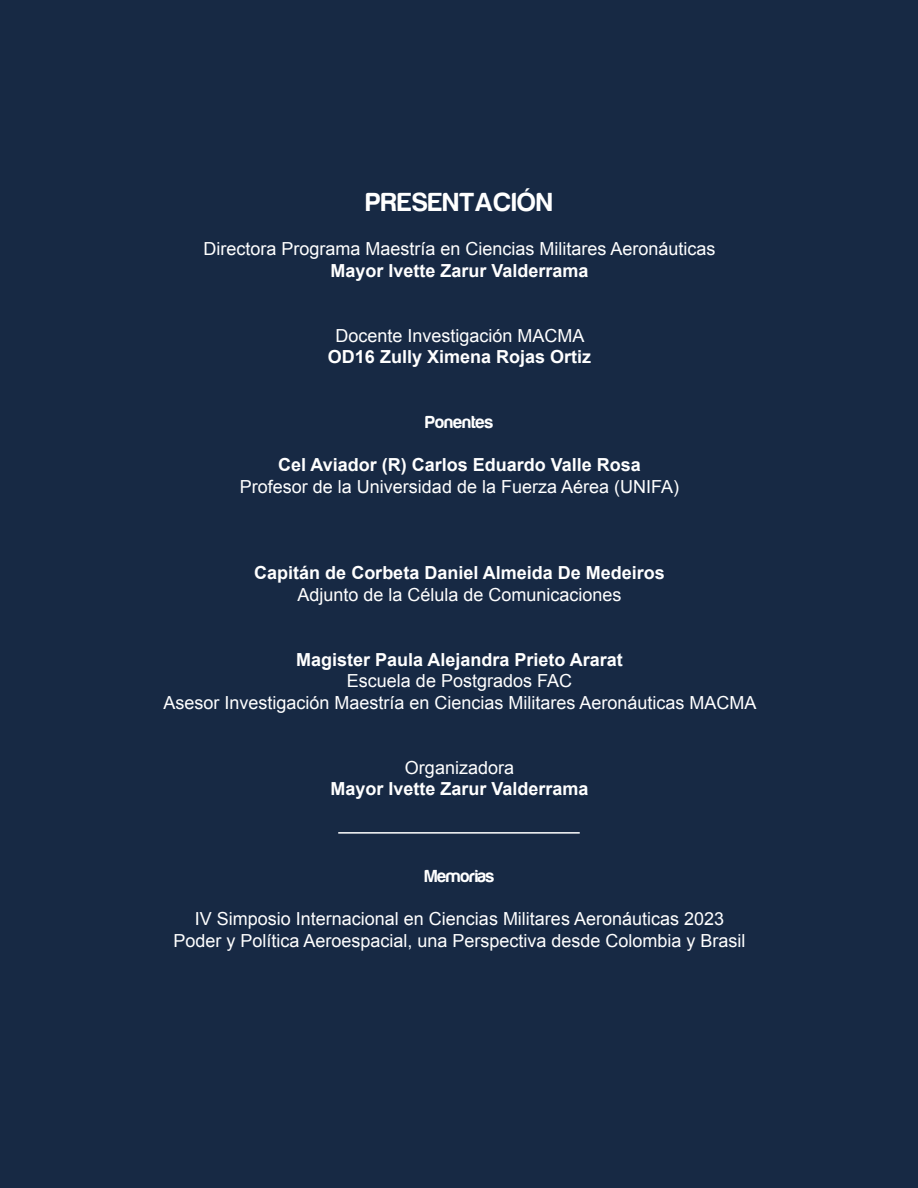
<style>
.page{position:relative;width:918px;height:1188px;background:#172944}
.page>*{position:absolute;margin:0;border:0;box-sizing:border-box;transform-origin:0 0}
.t1{font:27px "Harabara";letter-spacing:.025em;color:#fff}
.t2{font:18px/21.6px "Arial";color:#fff;text-align:center}
.t3{font:700 18px "Arial";color:#fff}
.t4{font:18px "Harabara";letter-spacing:.02em;color:#fff}
.t5{font:18px "Harabara";color:#fff}
</style>
<div class="page">
<hr style="left:338px;top:832px;width:242px;height:2px;background:#fff">
<h1 class="t1" style="left:366px;top:188px;width:188px">PRESENTACIÓN</h1>
<p class="t2" style="left:203px;top:238px;width:514px">Directora Programa Maestría en Ciencias Militares Aeronáuticas</p>
<p class="t3" style="left:330px;top:259px;width:260px">Mayor Ivette Zarur Valderrama</p>
<p class="t2" style="left:335px;top:325px;width:251px">Docente Investigación MACMA</p>
<p class="t3" style="left:328px;top:345px;width:265px">OD16 Zully Ximena Rojas Ortiz</p>
<p class="t4" style="left:426px;top:413px;width:69px">Ponentes</p>
<p class="t3" style="left:278px;top:453px;width:364px">Cel Aviador (R) Carlos Eduardo Valle Rosa</p>
<p class="t2" style="left:240px;top:476px;width:441px">Profesor de la Universidad de la Fuerza Aérea (UNIFA)</p>
<p class="t3" style="left:254px;top:561px;width:412px">Capitán de Corbeta Daniel Almeida De Medeiros</p>
<p class="t2" style="left:297px;top:584px;width:326px">Adjunto de la Célula de Comunicaciones</p>
<p class="t3" style="left:296px;top:648px;width:328px">Magister Paula Alejandra Prieto Ararat</p>
<p class="t2" style="left:163px;top:670px;width:595px">Escuela de Postgrados FAC<br>Asesor Investigación Maestría en Ciencias Militares Aeronáuticas MACMA</p>
<p class="t2" style="left:405px;top:757px;width:111px">Organizadora</p>
<p class="t3" style="left:330px;top:777px;width:260px">Mayor Ivette Zarur Valderrama</p>
<p class="t5" style="left:425px;top:866px;width:71px">Memorias</p>
<p class="t2" style="left:173px;top:908px;width:574px">IV Simposio Internacional en Ciencias Militares Aeronáuticas 2023<br>Poder y Política Aeroespacial, una Perspectiva desde Colombia y Brasil</p>
</div>
